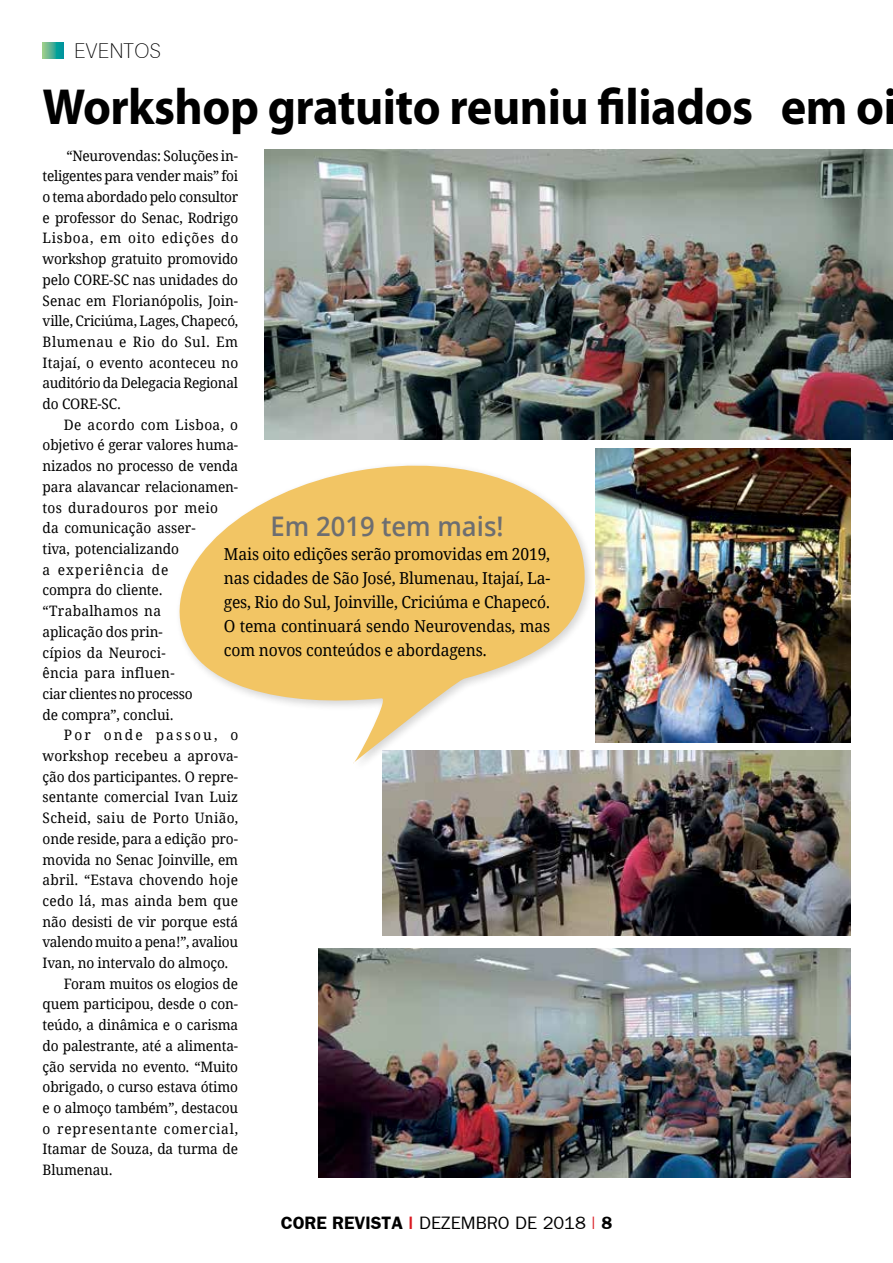
<style>
.page{position:relative;width:893px;height:1263px;background:#fff}
.page>*{position:absolute;margin:0;border:0;box-sizing:border-box;transform-origin:0 0}
.t1{font:700 51px "Myriad Pro";letter-spacing:-.01em;color:#000;scale:.95 1}
.t2{font:600 27px "Open Sans";color:#6d6e71;scale:.95 1}
.t3{font:21px "Agent Light DB Normal";letter-spacing:.03em;color:#000}
.t4{font:18px "Frankfurt Gothic Plain";color:#000}
.t5{font:16.5px/24px "Droid Serif";letter-spacing:-.01em;color:#000;text-align:justify;scale:.95 1}
.t6{font:14.4px/20.7px "Droid Serif";letter-spacing:-.01em;color:#000;text-align:justify;scale:.95 1}
.t7{font:14.4px "Droid Serif";letter-spacing:.015em;color:#000;scale:.95 1}
.t8{font:14.4px "Droid Serif";letter-spacing:.025em;color:#000;scale:.95 1}
.t9{font:14.4px "Droid Serif";letter-spacing:.05em;color:#000;scale:.95 1}
.t10{font:14.4px "Droid Serif";letter-spacing:.02em;color:#000;scale:.95 1}
.t11{font:14.4px "Droid Serif";letter-spacing:.165em;color:#000;scale:.95 1}
.s1{font-family:"Frankfurt Gothic";font-weight:700}
.s2{font-family:"Frankfurt Gothic";font-weight:700;color:#d91a21}
.s3{color:#d91a21}
</style>
<div class="page">
<img style="left:319px;top:948px;width:531px;height:230px">
<img style="left:595px;top:449px;width:255px;height:294px">
<svg style="left:43px;top:43px;width:20px;height:15px"></svg>
<img style="left:264px;top:150px;width:629px;height:289px">
<svg style="left:179px;top:465px;width:411px;height:299px;fill:#f2c564"></svg>
<img style="left:382px;top:750px;width:468px;height:186px">
<h3 class="t3" style="left:75px;top:39px;width:88px">EVENTOS</h3>
<h1 class="t1" style="left:43px;top:74px;width:901px">Workshop gratuito reuniu filiados em oi</h1>
<p class="t6" style="left:43px;top:145px;width:207px;text-indent:24px">“Neurovendas: Soluções in&shy;teligentes para vender mais” foi o tema abordado pelo consultor e professor do Senac, Rodrigo Lisboa, em oito edições do workshop gratuito promovido pelo CORE-SC nas unidades do Senac em Florianópolis, Join&shy;ville, Criciúma, Lages, Chapecó, Blumenau e Rio do Sul. Em Itajaí, o evento aconteceu no auditório da Delegacia Regional do CORE-SC.</p>
<p class="t6" style="left:43px;top:414px;width:207px;text-align:left;text-indent:21px">De acordo com Lisboa, o objetivo é gerar valores huma&shy;nizados no processo de venda para alavancar relacionamen&shy;tos duradouros por meio<br>da comunicação asser-<br>tiva, potencializando<br>a experiência de<br>compra do cliente. “Trabalhamos na<br>aplicação dos prin-<br>cípios da Neuroci-<br>ência para influen-<br>ciar clientes no processo<br>de compra”, conclui.</p>
<p class="t11" style="left:64px;top:726px;width:185px">Por onde passou, o</p>
<p class="t7" style="left:43px;top:747px;width:207px">workshop recebeu a aprova-</p>
<p class="t6" style="left:43px;top:766px;width:207px">ção dos participantes. O repre-</p>
<p class="t6" style="left:43px;top:787px;width:207px">sentante comercial Ivan Luiz</p>
<p class="t8" style="left:43px;top:809px;width:207px">Scheid, saiu de Porto União,</p>
<p class="t6" style="left:43px;top:828px;width:207px">onde reside, para a edição pro-</p>
<p class="t6" style="left:43px;top:849px;width:207px">movida no Senac Joinville, em</p>
<p class="t7" style="left:43px;top:871px;width:207px">abril. “Estava chovendo hoje</p>
<p class="t10" style="left:43px;top:892px;width:207px">cedo lá, mas ainda bem que</p>
<p class="t6" style="left:43px;top:911px;width:207px">não desisti de vir porque está</p>
<p class="t6" style="left:43px;top:932px;width:207px">valendo muito a pena!”, avaliou</p>
<p class="t6" style="left:43px;top:952px;width:197px">Ivan, no intervalo do almoço.</p>
<p class="t6" style="left:64px;top:973px;width:185px">Foram muitos os elogios de</p>
<p class="t6" style="left:43px;top:994px;width:207px">quem participou, desde o con-</p>
<p class="t6" style="left:43px;top:1015px;width:207px">teúdo, a dinâmica e o carisma</p>
<p class="t6" style="left:43px;top:1035px;width:207px">do palestrante, até a alimenta-</p>
<p class="t6" style="left:43px;top:1056px;width:207px">ção servida no evento. “Muito</p>
<p class="t6" style="left:43px;top:1077px;width:207px">obrigado, o curso estava ótimo</p>
<p class="t6" style="left:43px;top:1097px;width:207px">e o almoço também”, destacou</p>
<p class="t9" style="left:43px;top:1119px;width:207px">o representante comercial,</p>
<p class="t6" style="left:43px;top:1139px;width:207px">Itamar de Souza, da turma de</p>
<p class="t6" style="left:43px;top:1160px;width:75px">Blumenau.</p>
<h2 class="t2" style="left:271px;top:507px;width:247px">Em 2019 tem mais!</h2>
<p class="t5" style="left:224px;top:542px;width:345px">Mais oito edições serão promovidas em 2019, nas cidades de São José, Blumenau, Itajaí, La&shy;ges, Rio do Sul, Joinville, Criciúma e Chapecó.<br>O tema continuará sendo Neurovendas, mas com novos conteúdos e abordagens.</p>
<p class="t4" style="left:281px;top:1212px;width:333px"><span class="s1">CORE REVISTA</span> <span class="s2">|</span> DEZEMBRO DE 2018 <span class="s3">|</span> <span class="s1">8</span></p>
</div>
